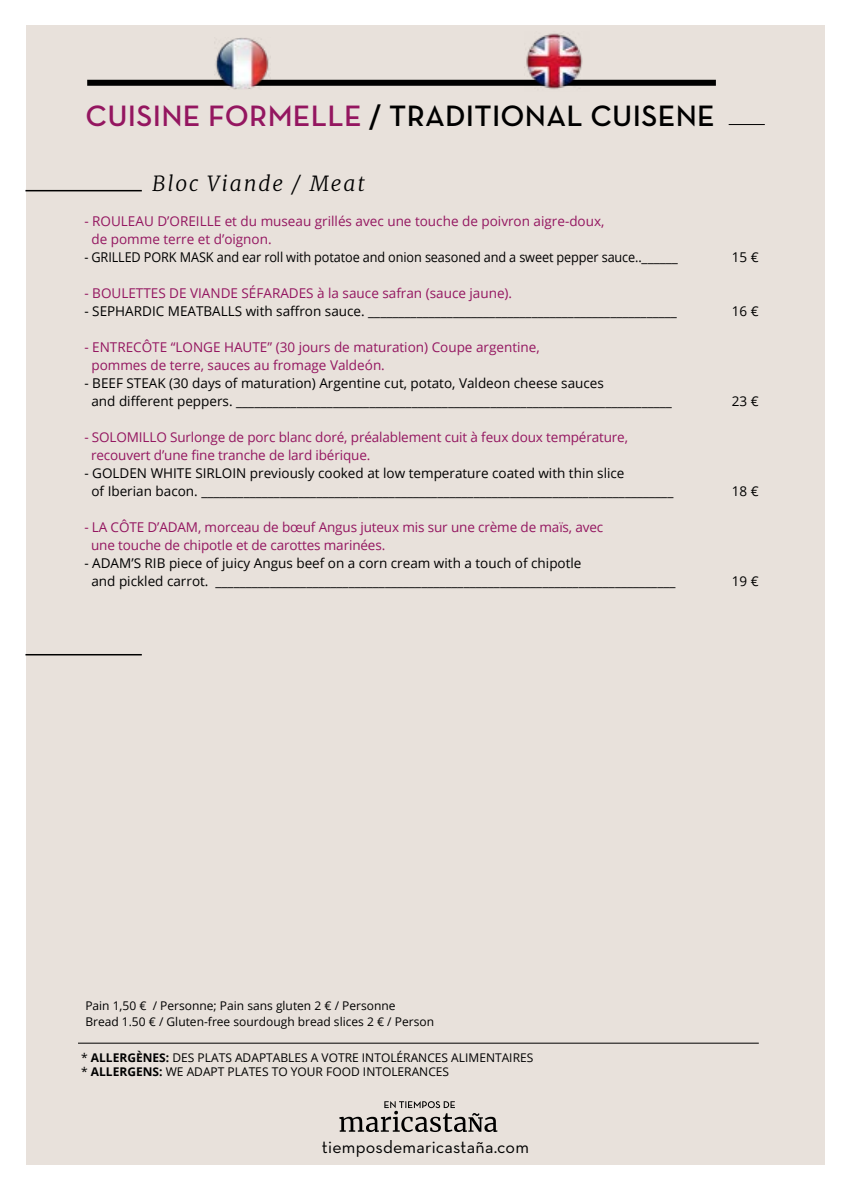
<style>
.page{position:relative;width:851px;height:1191px;background:#fff}
.page>*{position:absolute;margin:0;border:0;box-sizing:border-box;transform-origin:0 0}
.t1{font:600 30px "Neutra Text";letter-spacing:.01em;color:#000}
.t2{font:italic 300 21px "Merriweather";letter-spacing:.09em;color:#000}
.t3{font:18px "Neutra Text";letter-spacing:.01em;color:#000}
.t4{font:13.5px/18px "Open Sans";color:#000}
.t5{font:13.5px/18px "Open Sans";color:#941660}
.t6{font:13.5px "Open Sans";color:#000;scale:.94 1}
.t7{font:12px/16.5px "Open Sans";color:#000}
.s1{color:#941660}
.s2{font-weight:700}
</style>
<div class="page">
<div style="left:26px;top:26px;width:798px;height:1139px;background:#e8e1db"></div>
<hr style="left:78px;top:1042px;width:680px;height:1px;background:#000">
<svg style="left:339px;top:1101px;width:158px;height:31px"></svg>
<hr style="left:728px;top:124px;width:36px;height:1px;background:#000">
<div style="left:87px;top:80px;width:628px;height:6px;background:#000"></div>
<hr style="left:25px;top:654px;width:117px;height:1px;background:#000">
<hr style="left:25px;top:190px;width:117px;height:1px;background:#000">
<img style="left:214px;top:38px;width:56px;height:52px">
<img style="left:524px;top:33px;width:65px;height:57px">
<h1 class="t1" style="left:85px;top:97px;width:630px"><span class="s1">CUISINE FORMELLE</span> / TRADITIONAL CUISENE</h1>
<h2 class="t2" style="left:152px;top:168px;width:214px">Bloc Viande / Meat</h2>
<p class="t5" style="left:91px;top:212px;width:514px;text-indent:-7px">- ROULEAU D’OREILLE et du museau grillés avec une touche de poivron aigre-doux, de pomme terre et d’oignon.</p>
<p class="t6" style="left:84px;top:248px;width:633px">- GRILLED PORK MASK and ear roll with potatoe and onion seasoned and a sweet pepper sauce..______</p>
<p class="t4" style="left:731px;top:248px;width:28px">15 €</p>
<p class="t5" style="left:84px;top:284px;width:429px">- BOULETTES DE VIANDE SÉFARADES à la sauce safran (sauce jaune).</p>
<p class="t4" style="left:84px;top:302px;width:594px">- SEPHARDIC MEATBALLS with saffron sauce. ___________________________________________________</p>
<p class="t4" style="left:731px;top:302px;width:28px">16 €</p>
<p class="t5" style="left:91px;top:338px;width:449px;text-indent:-7px">- ENTRECÔTE “LONGE HAUTE” (30 jours de maturation) Coupe argentine, pommes de terre, sauces au fromage Valdeón.</p>
<p class="t4" style="left:91px;top:374px;width:582px;text-indent:-7px">- BEEF STEAK (30 days of maturation) Argentine cut, potato, Valdeon cheese sauces<br>and different peppers. ________________________________________________________________________</p>
<p class="t4" style="left:731px;top:392px;width:28px">23 €</p>
<p class="t5" style="left:91px;top:428px;width:538px;text-indent:-7px">- SOLOMILLO Surlonge de porc blanc doré, préalablement cuit à feux doux température, recouvert d’une fine tranche de lard ibérique.</p>
<p class="t4" style="left:91px;top:464px;width:583px;text-indent:-7px">- GOLDEN WHITE SIRLOIN previously cooked at low temperature coated with thin slice<br>of Iberian bacon. ______________________________________________________________________________</p>
<p class="t5" style="left:91px;top:518px;width:513px;text-indent:-7px">- LA CÔTE D’ADAM, morceau de bœuf Angus juteux mis sur une crème de maïs, avec une touche de chipotle et de carottes marinées.</p>
<p class="t4" style="left:91px;top:554px;width:585px;text-indent:-7px">- ADAM’S RIB piece of juicy Angus beef on a corn cream with a touch of chipotle<br>and pickled carrot. ____________________________________________________________________________</p>
<p class="t4" style="left:731px;top:482px;width:28px">18 €</p>
<p class="t4" style="left:731px;top:572px;width:28px">19 €</p>
<p class="t7" style="left:85px;top:996px;width:350px">Pain 1,50 € / Personne; Pain sans gluten 2 € / Personne<br>Bread 1.50 € / Gluten-free sourdough bread slices 2 € / Person</p>
<p class="t7" style="left:81px;top:1049px;width:453px;line-height:14.4px">* <span class="s2">ALLERGÈNES:</span> DES PLATS ADAPTABLES A VOTRE INTOLÉRANCES ALIMENTAIRES * <span class="s2">ALLERGENS:</span> WE ADAPT PLATES TO YOUR FOOD INTOLERANCES</p>
<h3 class="t3" style="left:322px;top:1135px;width:208px">tiemposdemaricastaña.com</h3>
</div>
